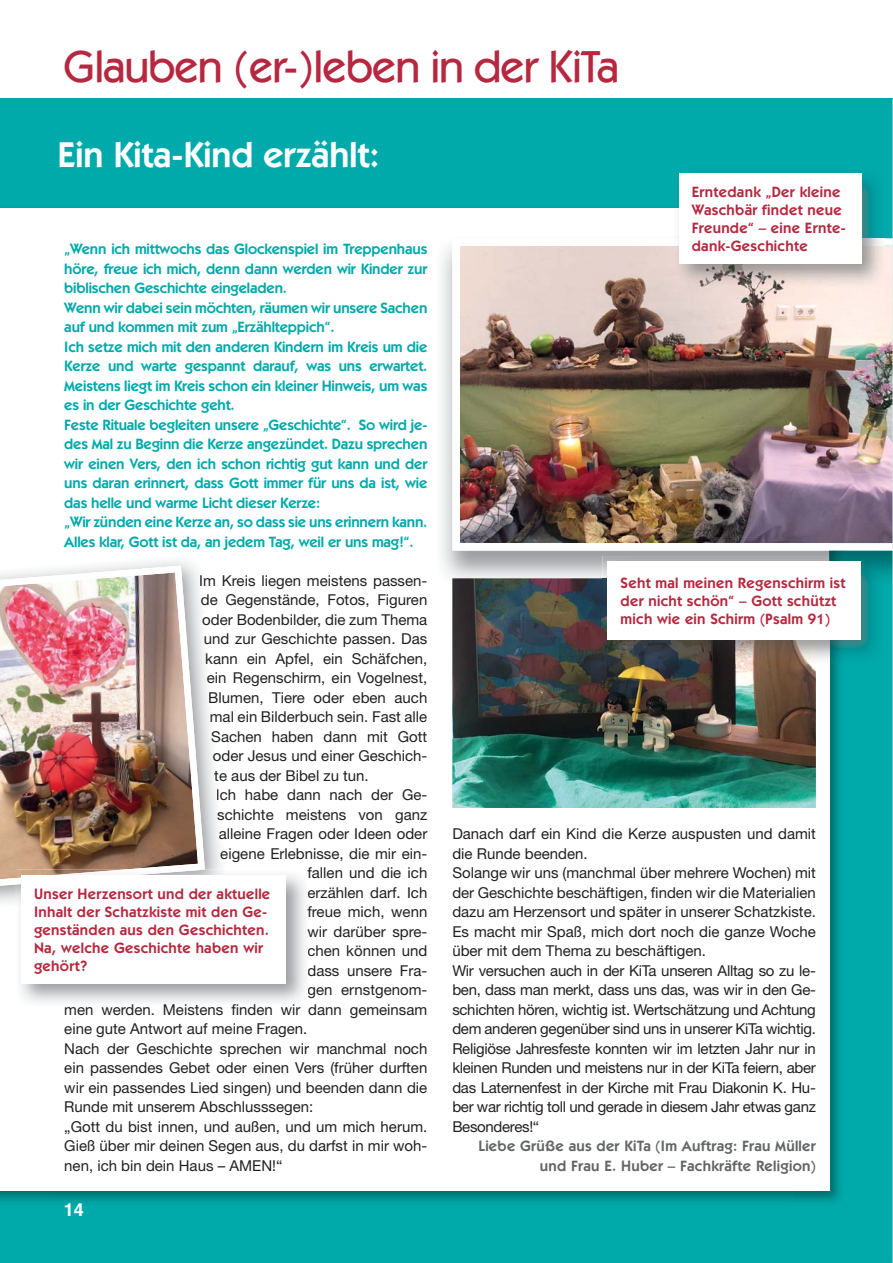
<style>
.page{position:relative;width:893px;height:1263px;background:#fff}
.page>*{position:absolute;margin:0;border:0;box-sizing:border-box;transform-origin:0 0}
.t1{font:500 45px "Itc Kabel";letter-spacing:-.03em;color:#b6283f}
.t2{font:600 36px "Itc Kabel";color:#fff}
.t3{font:700 18px "Helvetica";color:#fff}
.t4{font:700 16.5px "Helvetica";color:#fff}
.t5{font:15px/19.5px "Helvetica Neue";color:#231f20}
.t6{font:600 15px/19.5px "Itc Kabel";letter-spacing:-.01em;color:#00aaab}
.t7{font:15px/19.5px "Helvetica Neue";letter-spacing:-.02em;color:#231f20}
.t8{font:600 15px/18px "Itc Kabel";letter-spacing:.02em;color:#b6283f}
.t9{font:600 15px/19.5px "Itc Kabel";letter-spacing:.02em;color:#636466;text-align:right}
</style>
<div class="page">
<div style="left:0;top:99px;width:893px;height:1164px;background:#00aaab"></div>
<img style="left:0;top:1190px;width:791px;height:12px">
<img style="left:791px;top:663px;width:50px;height:539px">
<div style="left:0;top:208px;width:829px;height:982px;background:#fff"></div>
<img style="left:844px;top:236px;width:49px;height:350px">
<img style="left:829px;top:551px;width:15px;height:5px">
<img style="left:452px;top:238px;width:441px;height:313px">
<img style="left:0;top:566px;width:205px;height:322px">
<img style="left:452px;top:578px;width:364px;height:230px">
<img style="left:679px;top:173px;width:197px;height:63px">
<img style="left:674px;top:208px;width:5px;height:30px">
<img style="left:861px;top:236px;width:23px;height:2px">
<img style="left:674px;top:238px;width:210px;height:49px">
<div style="left:679px;top:174px;width:182px;height:90px;background:#fff"></div>
<img style="left:16px;top:870px;width:209px;height:38px">
<img style="left:16px;top:870px;width:189px;height:14px">
<div style="left:21px;top:875px;width:265px;height:108px;background:#fff"></div>
<img style="left:816px;top:586px;width:60px;height:77px">
<img style="left:602px;top:556px;width:282px;height:30px">
<img style="left:602px;top:578px;width:214px;height:85px">
<div style="left:608px;top:561px;width:253px;height:79px;background:#fff"></div>
<h1 class="t1" style="left:63px;top:49px;width:558px">Glauben (er-)leben in der KiTa</h1>
<h2 class="t2" style="left:57px;top:142px;width:324px">Ein Kita-Kind erzählt:</h2>
<p class="t6" style="left:64px;top:241px;width:365px">„Wenn ich mittwochs das Glockenspiel im Treppenhaus höre, freue ich mich, denn dann werden wir Kinder zur biblischen Geschichte eingeladen.<br>Wenn wir dabei sein möchten, räumen wir unsere Sachen auf und kommen mit zum „Erzählteppich“.<br>Ich setze mich mit den anderen Kindern im Kreis um die Kerze und warte gespannt darauf, was uns erwartet.<br>Meistens liegt im Kreis schon ein kleiner Hinweis, um was es in der Geschichte geht.<br>Feste Rituale begleiten unsere „Geschichte“. So wird je&shy;des Mal zu Beginn die Kerze angezündet. Dazu sprechen wir einen Vers, den ich schon richtig gut kann und der uns daran erinnert, dass Gott immer für uns da ist, wie das helle und warme Licht dieser Kerze:<br>„Wir zünden eine Kerze an, so dass sie uns erinnern kann.<br>Alles klar, Gott ist da, an jedem Tag, weil er uns mag!“.</p>
<p class="t5" style="left:199px;top:573px;width:230px">Im Kreis liegen meistens passen-</p>
<p class="t5" style="left:225px;top:592px;width:203px">Gegenstände, Fotos, Figuren</p>
<p class="t5" style="left:202px;top:612px;width:227px">oder Bodenbilder, die zum Thema</p>
<p class="t5" style="left:204px;top:631px;width:225px">und zur Geschichte passen. Das</p>
<p class="t5" style="left:205px;top:651px;width:224px">kann ein Apfel, ein Schäfchen,</p>
<p class="t5" style="left:207px;top:670px;width:222px">ein Regenschirm, ein Vogelnest,</p>
<p class="t5" style="left:208px;top:690px;width:221px">Blumen, Tiere oder eben auch</p>
<p class="t5" style="left:210px;top:709px;width:219px">mal ein Bilderbuch sein. Fast alle</p>
<p class="t5" style="left:211px;top:729px;width:218px">Sachen haben dann mit Gott</p>
<p class="t5" style="left:213px;top:748px;width:216px">oder Jesus und einer Geschich-</p>
<p class="t5" style="left:214px;top:768px;width:156px">te aus der Bibel zu tun.</p>
<p class="t5" style="left:216px;top:787px;width:213px">Ich habe dann nach der Ge-</p>
<p class="t5" style="left:217px;top:807px;width:211px">schichte meistens von ganz</p>
<p class="t5" style="left:219px;top:826px;width:210px">alleine Fragen oder Ideen oder</p>
<p class="t5" style="left:220px;top:846px;width:209px">eigene Erlebnisse, die mir ein-</p>
<p class="t5" style="left:307px;top:865px;width:121px">fallen und die ich</p>
<p class="t5" style="left:307px;top:885px;width:121px">erzählen darf. Ich</p>
<p class="t5" style="left:307px;top:904px;width:121px">freue mich, wenn</p>
<p class="t5" style="left:307px;top:924px;width:121px">wir darüber spre-</p>
<p class="t5" style="left:307px;top:943px;width:121px">chen können und</p>
<p class="t5" style="left:307px;top:963px;width:121px">dass unsere Fra-</p>
<p class="t5" style="left:307px;top:982px;width:121px">gen ernstgenom-</p>
<p class="t5" style="left:64px;top:1002px;width:92px">men wer en.</p>
<p class="t5" style="left:201px;top:592px;width:18px">de</p>
<p class="t8" style="left:34px;top:886px;width:238px">Unser Herzensort und der aktuelle<br>Inhalt der Schatzkiste mit den Ge&shy;genständen aus den Geschichten.<br>Na, welche Geschichte haben wir gehört?</p>
<p class="t5" style="left:126px;top:1002px;width:10px">d</p>
<p class="t5" style="left:163px;top:1002px;width:38px">Mit</p>
<p class="t5" style="left:231px;top:1002px;width:27px">fi d</p>
<p class="t5" style="left:292px;top:1002px;width:27px">i d</p>
<p class="t5" style="left:64px;top:1002px;width:365px;text-indent:112px">e s ens n en w r ann gemeinsam eine gute Antwort auf meine Fragen.<br>Nach der Geschichte sprechen wir manchmal noch ein passendes Gebet oder einen Vers (früher durften wir ein passendes Lied singen) und beenden dann die Runde mit unserem Abschlusssegen:<br>„Gott du bist innen, und außen, und um mich herum.<br>Gieß über mir deinen Segen aus, du darfst in mir woh&shy;nen, ich bin dein Haus – AMEN!“</p>
<p class="t3" style="left:64px;top:1202px;width:22px">14</p>
<p class="t4" style="left:64px;top:1203px;width:20px">14</p>
<p class="t8" style="left:692px;top:185px;width:155px">Erntedank „Der kleine<br>Waschbär findet neue<br>Freunde“ – eine Ernte&shy;dank-Geschichte</p>
<p class="t8" style="left:621px;top:576px;width:226px">Seht mal meinen Regenschirm ist der nicht schön“ – Gott schützt mich wie ein Schirm (Psalm 91)</p>
<p class="t7" style="left:452px;top:826px;width:365px">Danach darf ein Kind die Kerze auspusten und damit die Runde beenden.<br>Solange wir uns (manchmal über mehrere Wochen) mit der Geschichte beschäftigen, finden wir die Materialien dazu am Herzensort und später in unserer Schatzkiste.<br>Es macht mir Spaß, mich dort noch die ganze Woche über mit dem Thema zu beschäftigen.<br>Wir versuchen auch in der KiTa unseren Alltag so zu le&shy;ben, dass man merkt, dass uns das, was wir in den Ge&shy;schichten hören, wichtig ist. Wertschätzung und Achtung dem anderen gegenüber sind uns in unserer KiTa wichtig.<br>Religiöse Jahresfeste konnten wir im letzten Jahr nur in kleinen Runden und meistens nur in der KiTa feiern, aber das Laternenfest in der Kirche mit Frau Diakonin K. Hu&shy;ber war richtig toll und gerade in diesem Jahr etwas ganz Besonderes!“</p>
<p class="t9" style="left:478px;top:1138px;width:339px">Liebe Grüße aus der KiTa (Im Auftrag: Frau Müller und Frau E. Huber – Fachkräfte Religion)</p>
</div>
